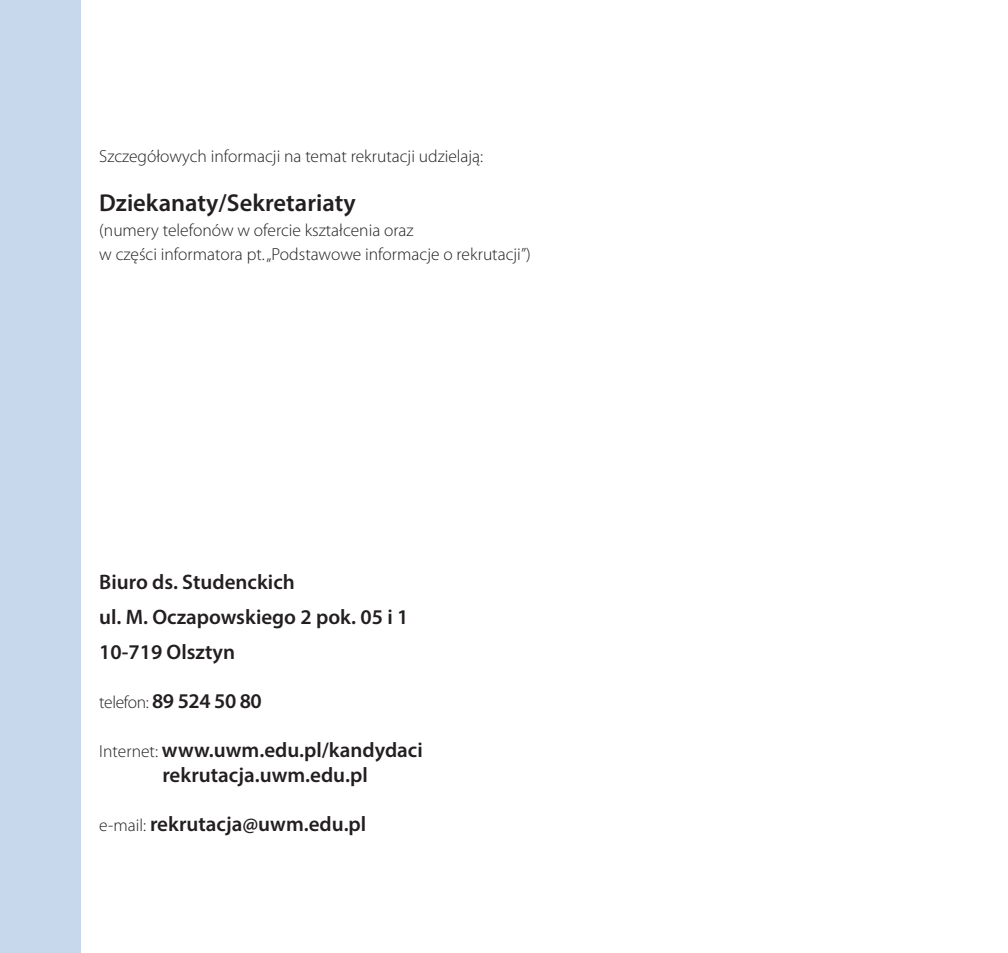
<style>
.page{position:relative;width:1008px;height:953px;background:#fff}
.page>*{position:absolute;margin:0;border:0;box-sizing:border-box;transform-origin:0 0}
.Tekst_główny{font:600 24.5px "Myriad Pro";color:#231f20}
.Tekst_główny-2{font:600 21px "Myriad Pro";color:#231f20}
.Tekst_główny-3{font:300 17.5px/24.5px "Myriad Pro";color:#231f20}
.s1{font-weight:300;font-size:17.5px}
</style>
<div class="page">
<div style="left:0;top:0;width:81px;height:952px;background:#c8d8ec"></div>
<p class="Tekst_główny-3" style="left:99px;top:144px;width:385px">Szczegółowych informacji na temat rekrutacji udzielają:</p>
<p class="Tekst_główny" style="left:99px;top:187px;width:258px">Dziekanaty/Sekretariaty</p>
<p class="Tekst_główny-3" style="left:99px;top:217px;width:433px">(numery telefonów w ofercie kształcenia oraz<br>w części informatora pt. „Podstawowe informacje o rekrutacji”)</p>
<p class="Tekst_główny-2" style="left:99px;top:569px;width:197px">Biuro ds. Studenckich</p>
<p class="Tekst_główny-2" style="left:99px;top:604px;width:310px">ul. M. Oczapowskiego 2 pok. 05 i 1</p>
<p class="Tekst_główny-2" style="left:99px;top:639px;width:137px">10-719 Olsztyn</p>
<p class="Tekst_główny-2" style="left:99px;top:688px;width:164px"><span class="s1">telefon:</span> 89 524 50 80</p>
<p class="Tekst_główny-2" style="left:99px;top:737px;width:325px"><span class="s1">Internet:</span> www.uwm.edu.pl/kandydaci</p>
<p class="Tekst_główny-2" style="left:162px;top:761px;width:207px">rekrutacja.uwm.edu.pl</p>
<p class="Tekst_główny-2" style="left:99px;top:810px;width:268px"><span class="s1">e-mail:</span> rekrutacja@uwm.edu.pl</p>
</div>
